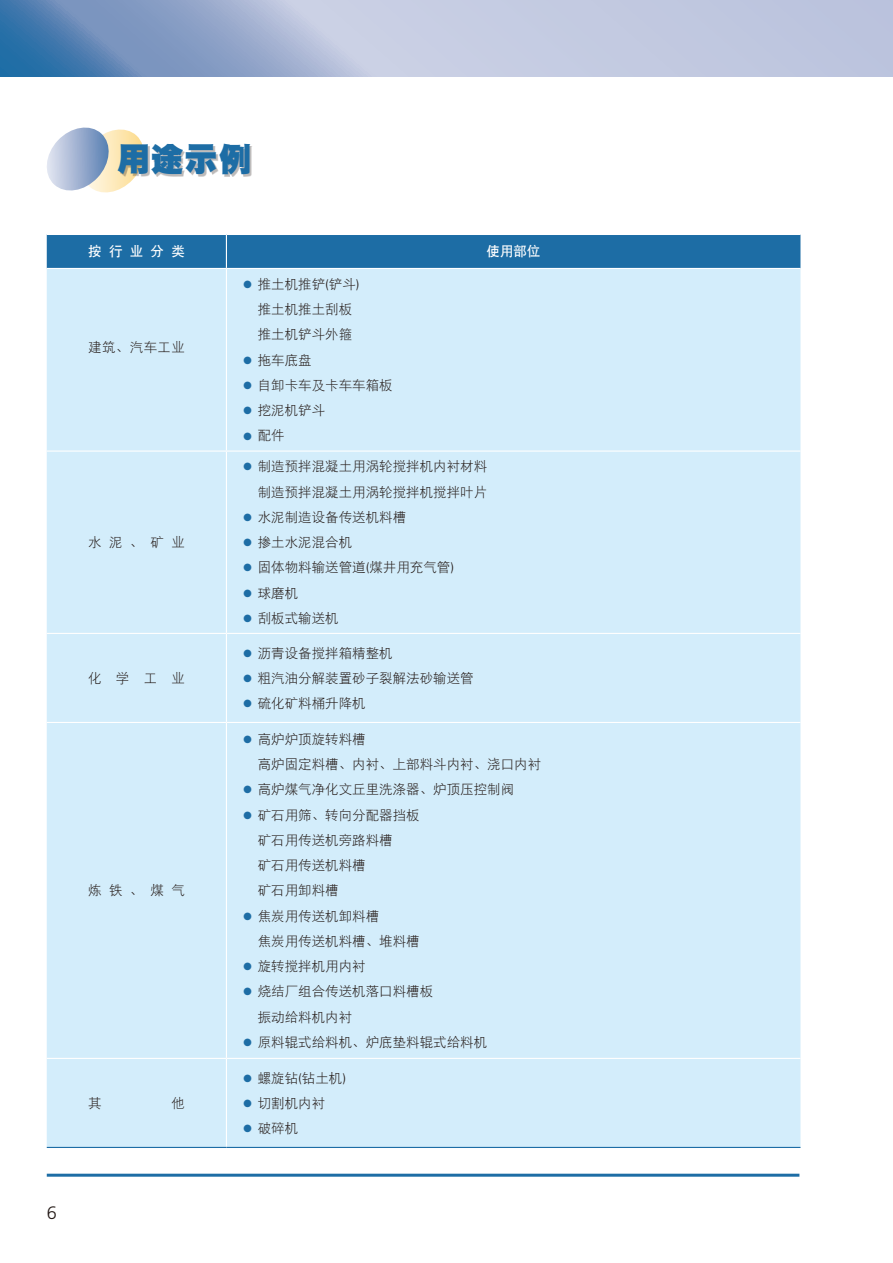
<style>
.page{position:relative;width:893px;height:1263px;background:#fff}
.page>*{position:absolute;margin:0;border:0;box-sizing:border-box;transform-origin:0 0}
.t1{font:33px "DFP Hei W12 G Bpc EUC H";color:#1d6da5}
.t2{font:300 18px "Frutiger";color:#231916}
.t3{font:13.5px/25.2px "DFP Hei W3 G Bpc EUC H";color:#231916}
.t4{font:13.5px "DFP Hei W7 G Bpc EUC H";letter-spacing:.54em;color:#fff}
.s1{color:#1d6da5}
.s2{font-family:"Univers";font-weight:300}
</style>
<div class="page">
<svg style="left:0;top:0;width:893px;height:77px;background:#a8b7d5"></svg>
<svg style="left:47px;top:127px;width:96px;height:66px"></svg>
<hr style="left:47px;top:1174px;width:752px;height:3px;background:#1d6da5">
<div style="left:120px;top:146px;width:132px;height:31px;background:#231916;opacity:.3"></div>
<div style="left:47px;top:235px;width:753px;height:33px;background:#1d6da5"></div>
<div style="left:47px;top:269px;width:753px;height:878px;background:#d3edfb"></div>
<hr style="left:226px;top:235px;width:1px;height:33px;background:#fff">
<hr style="left:226px;top:269px;width:1px;height:181px;background:#fff">
<hr style="left:47px;top:450px;width:179px;height:2px;background:#fff">
<hr style="left:226px;top:450px;width:574px;height:2px;background:#fff">
<hr style="left:226px;top:452px;width:1px;height:181px;background:#fff">
<hr style="left:47px;top:633px;width:179px;height:1px;background:#fff">
<hr style="left:226px;top:633px;width:574px;height:1px;background:#fff">
<hr style="left:226px;top:634px;width:1px;height:88px;background:#fff">
<hr style="left:47px;top:722px;width:179px;height:1px;background:#fff">
<hr style="left:226px;top:722px;width:574px;height:1px;background:#fff">
<hr style="left:226px;top:723px;width:1px;height:335px;background:#fff">
<hr style="left:47px;top:1058px;width:179px;height:1px;background:#fff">
<hr style="left:226px;top:1058px;width:574px;height:1px;background:#fff">
<hr style="left:226px;top:1059px;width:1px;height:88px;background:#fff">
<hr style="left:47px;top:1147px;width:179px;height:1px;background:#1d6da5">
<hr style="left:226px;top:1147px;width:574px;height:1px;background:#1d6da5">
<h2 class="t2" style="left:47px;top:1202px;width:12px">6</h2>
<h1 class="t1" style="left:117px;top:142px;width:136px">用途示例</h1>
<p class="t4" style="left:88px;top:245px;width:98px">按行业分类</p>
<p class="t4" style="left:486px;top:245px;width:55px">使用部位</p>
<p class="t3" style="left:88px;top:334px;width:98px">建筑、汽车工业</p>
<p class="t3" style="left:88px;top:530px;width:98px">水泥、矿业</p>
<p class="t3" style="left:88px;top:665px;width:98px">化学工业</p>
<p class="t3" style="left:88px;top:878px;width:98px">炼铁、煤气</p>
<p class="t3" style="left:88px;top:1090px;width:15px">其</p>
<p class="t3" style="left:171px;top:1090px;width:15px">他</p>
<p class="t3" style="left:243px;top:271px;width:118px;text-align:center"><span class="s1">●</span> 推土机推铲<span class="s2">(</span>铲斗<span class="s2">)</span>推土机推土刮板<br>推土机铲斗外箍</p>
<p class="t3" style="left:243px;top:347px;width:70px"><span class="s1">●</span> 拖车底盘</p>
<p class="t3" style="left:243px;top:372px;width:151px"><span class="s1">●</span> 自卸卡车及卡车车箱板</p>
<p class="t3" style="left:243px;top:398px;width:83px"><span class="s1">●</span> 挖泥机铲斗</p>
<p class="t3" style="left:243px;top:423px;width:43px"><span class="s1">●</span> 配件</p>
<p class="t3" style="left:243px;top:454px;width:245px;text-align:right"><span class="s1">●</span> 制造预拌混凝土用涡轮搅拌机内衬材料制造预拌混凝土用涡轮搅拌机搅拌叶片</p>
<p class="t3" style="left:243px;top:504px;width:164px"><span class="s1">●</span> 水泥制造设备传送机料槽</p>
<p class="t3" style="left:243px;top:530px;width:110px"><span class="s1">●</span> 掺土水泥混合机</p>
<p class="t3" style="left:243px;top:555px;width:212px"><span class="s1">●</span> 固体物料输送管道<span class="s2">(</span>煤井用充气管<span class="s2">)</span></p>
<p class="t3" style="left:243px;top:580px;width:56px"><span class="s1">●</span> 球磨机</p>
<p class="t3" style="left:243px;top:605px;width:97px"><span class="s1">●</span> 刮板式输送机</p>
<p class="t3" style="left:243px;top:640px;width:151px"><span class="s1">●</span> 沥青设备搅拌箱精整机</p>
<p class="t3" style="left:243px;top:665px;width:232px"><span class="s1">●</span> 粗汽油分解装置砂子裂解法砂输送管</p>
<p class="t3" style="left:243px;top:690px;width:124px"><span class="s1">●</span> 硫化矿料桶升降机</p>
<p class="t3" style="left:258px;top:726px;width:285px;text-indent:-14px"><span class="s1">●</span> 高炉炉顶旋转料槽<br>高炉固定料槽、内衬、上部料斗内衬、浇口内衬</p>
<p class="t3" style="left:243px;top:777px;width:272px"><span class="s1">●</span> 高炉煤气净化文丘里洗涤器、炉顶压控制阀</p>
<p class="t3" style="left:258px;top:802px;width:163px;text-indent:-14px"><span class="s1">●</span> 矿石用筛、转向分配器挡板矿石用传送机旁路料槽<br>矿石用传送机料槽<br>矿石用卸料槽</p>
<p class="t3" style="left:258px;top:903px;width:163px;text-indent:-14px"><span class="s1">●</span> 焦炭用传送机卸料槽<br>焦炭用传送机料槽、堆料槽</p>
<p class="t3" style="left:243px;top:953px;width:124px"><span class="s1">●</span> 旋转搅拌机用内衬</p>
<p class="t3" style="left:258px;top:979px;width:177px;text-indent:-14px"><span class="s1">●</span> 烧结厂组合传送机落口料槽板振动给料机内衬</p>
<p class="t3" style="left:243px;top:1029px;width:245px"><span class="s1">●</span> 原料辊式给料机、炉底垫料辊式给料机</p>
<p class="t3" style="left:243px;top:1065px;width:104px"><span class="s1">●</span> 螺旋钻<span class="s2">(</span>钻土机<span class="s2">)</span></p>
<p class="t3" style="left:243px;top:1090px;width:83px"><span class="s1">●</span> 切割机内衬</p>
<p class="t3" style="left:243px;top:1115px;width:56px"><span class="s1">●</span> 破碎机</p>
</div>
